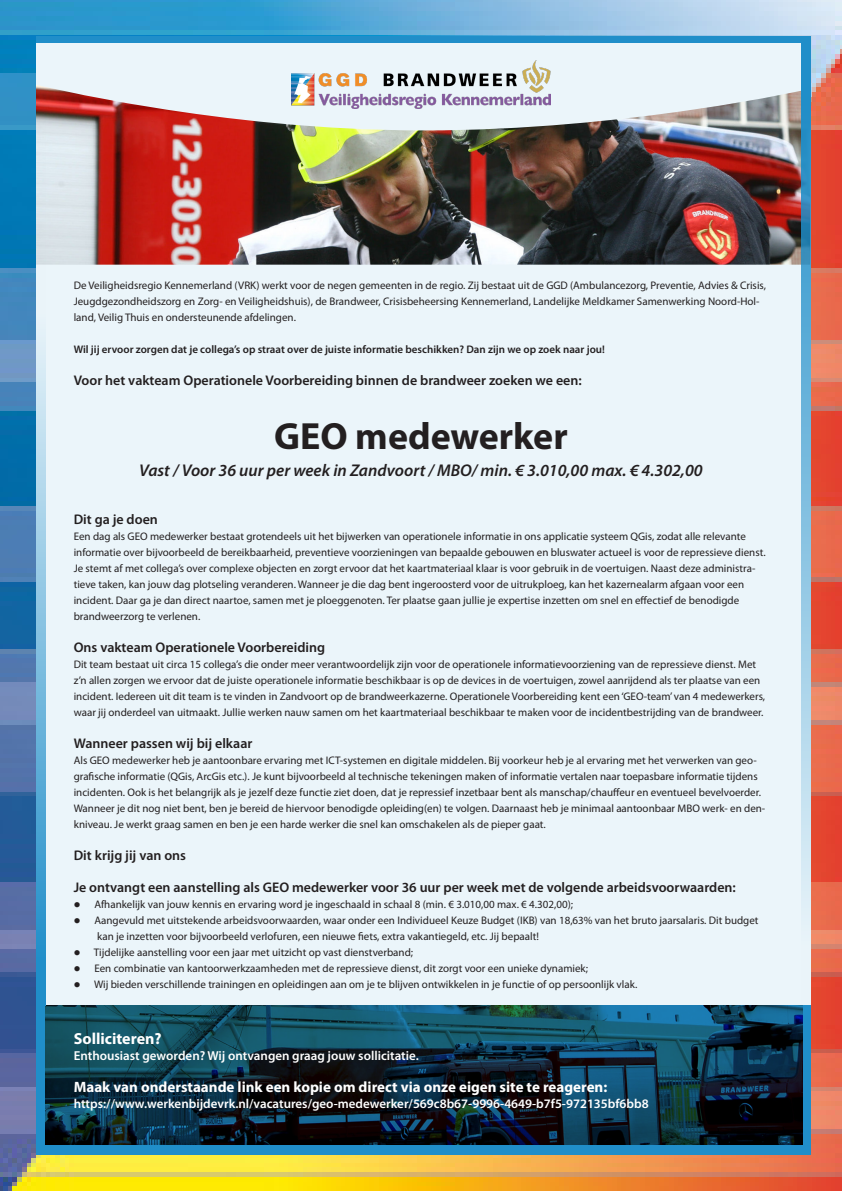
<style>
.page{position:relative;width:842px;height:1191px;background:#fff}
.page>*{position:absolute;margin:0;border:0;box-sizing:border-box;transform-origin:0 0}
.t1{font:700 38px "Myriad Pro";color:#231f20}
.t2{font:italic 600 17px "Myriad Pro";color:#231f20}
.t3{font:700 16px "Myriad Pro";color:#fff}
.t4{font:700 15px "Myriad Pro";color:#fff}
.t5{font:600 14px "Myriad Pro";color:#231f20}
.t6{font:600 13px "Myriad Pro";color:#fff}
.t7{font:11px/16px "Myriad Pro";color:#231f20}
.t8{font:600 11px "Myriad Pro";color:#231f20}
</style>
<div class="page">
<img style="left:0;top:0;width:842px;height:1191px">
<div style="left:36px;top:43px;width:774px;height:1111px;background:#ebf5fa"></div>
<img style="left:292px;top:60px;width:258px;height:25px">
<img style="left:36px;top:85px;width:765px;height:180px">
<div style="left:36px;top:1005px;width:774px;height:150px;background:#208ec9"></div>
<img style="left:45px;top:1005px;width:756px;height:139px">
<svg style="left:36px;top:99px;width:9px;height:906px"></svg>
<svg style="left:801px;top:43px;width:9px;height:1148px"></svg>
<div style="left:36px;top:36px;width:774px;height:7px;background:#208ec9"></div>
<p class="t7" style="left:74px;top:277px;width:694px">De Veiligheidsregio Kennemerland (VRK) werkt voor de negen gemeenten in de regio. Zij bestaat uit de GGD (Ambulancezorg, Preventie, Advies &amp; Crisis,<br>Jeugdgezondheidszorg en Zorg- en Veiligheidshuis), de Brandweer, Crisisbeheersing Kennemerland, Landelijke Meldkamer Samenwerking Noord-Hol&shy;land, Veilig Thuis en ondersteunende afdelingen.</p>
<p class="t8" style="left:74px;top:342px;width:533px">Wil jij ervoor zorgen dat je collega’s op straat over de juiste informatie beschikken? Dan zijn we op zoek naar jou!</p>
<p class="t5" style="left:74px;top:371px;width:509px">Voor het vakteam Operationele Voorbereiding binnen de brandweer zoeken we een:</p>
<p class="t1" style="left:274px;top:411px;width:295px">GEO medewerker</p>
<p class="t2" style="left:139px;top:459px;width:565px">Vast / Voor 36 uur per week in Zandvoort / MBO/ min. € 3.010,00 max. € 4.302,00</p>
<p class="t5" style="left:74px;top:510px;width:86px">Dit ga je doen</p>
<p class="t7" style="left:74px;top:528px;width:693px">Een dag als GEO medewerker bestaat grotendeels uit het bijwerken van operationele informatie in ons applicatie systeem QGis, zodat alle relevante informatie over bijvoorbeeld de bereikbaarheid, preventieve voorzieningen van bepaalde gebouwen en bluswater actueel is voor de repressieve dienst.<br>Je stemt af met collega’s over complexe objecten en zorgt ervoor dat het kaartmateriaal klaar is voor gebruik in de voertuigen. Naast deze administra&shy;tieve taken, kan jouw dag plotseling veranderen. Wanneer je die dag bent ingeroosterd voor de uitrukploeg, kan het kazernealarm afgaan voor een incident. Daar ga je dan direct naartoe, samen met je ploeggenoten. Ter plaatse gaan jullie je expertise inzetten om snel en effectief de benodigde brandweerzorg te verlenen.</p>
<p class="t5" style="left:74px;top:638px;width:253px">Ons vakteam Operationele Voorbereiding</p>
<p class="t7" style="left:74px;top:656px;width:693px">Dit team bestaat uit circa 15 collega’s die onder meer verantwoordelijk zijn voor de operationele informatievoorziening van de repressieve dienst. Met z’n allen zorgen we ervoor dat de juiste operationele informatie beschikbaar is op de devices in de voertuigen, zowel aanrijdend als ter plaatse van een incident. Iedereen uit dit team is te vinden in Zandvoort op de brandweerkazerne. Operationele Voorbereiding kent een ‘GEO-team’ van 4 medewerkers, waar jij onderdeel van uitmaakt. Jullie werken nauw samen om het kaartmateriaal beschikbaar te maken voor de incidentbestrijding van de brandweer.</p>
<p class="t5" style="left:74px;top:734px;width:180px">Wanneer passen wij bij elkaar</p>
<p class="t7" style="left:74px;top:752px;width:693px">Als GEO medewerker heb je aantoonbare ervaring met ICT-systemen en digitale middelen. Bij voorkeur heb je al ervaring met het verwerken van geo&shy;grafische informatie (QGis, ArcGis etc.). Je kunt bijvoorbeeld al technische tekeningen maken of informatie vertalen naar toepasbare informatie tijdens incidenten. Ook is het belangrijk als je jezelf deze functie ziet doen, dat je repressief inzetbaar bent als manschap/chauffeur en eventueel bevelvoerder.<br>Wanneer je dit nog niet bent, ben je bereid de hiervoor benodigde opleiding(en) te volgen. Daarnaast heb je minimaal aantoonbaar MBO werk- en den&shy;kniveau. Je werkt graag samen en ben je een harde werker die snel kan omschakelen als de pieper gaat.</p>
<p class="t5" style="left:74px;top:846px;width:114px">Dit krijg jij van ons</p>
<p class="t5" style="left:74px;top:878px;width:664px">Je ontvangt een aanstelling als GEO medewerker voor 36 uur per week met de volgende arbeidsvoorwaarden:</p>
<p class="t7" style="left:74px;top:896px;width:501px">● Afhankelijk van jouw kennis en ervaring word je ingeschaald in schaal 8 (min. € 3.010,00 max. € 4.302,00);</p>
<p class="t7" style="left:97px;top:912px;width:663px;text-indent:-23px">● Aangevuld met uitstekende arbeidsvoorwaarden, waar onder een Individueel Keuze Budget (IKB) van 18,63% van het bruto jaarsalaris. Dit budget kan je inzetten voor bijvoorbeeld verlofuren, een nieuwe fiets, extra vakantiegeld, etc. Jij bepaalt!</p>
<p class="t7" style="left:74px;top:944px;width:341px">● Tijdelijke aanstelling voor een jaar met uitzicht op vast dienstverband;</p>
<p class="t7" style="left:74px;top:960px;width:516px">● Een combinatie van kantoorwerkzaamheden met de repressieve dienst, dit zorgt voor een unieke dynamiek;</p>
<p class="t7" style="left:74px;top:976px;width:565px">● Wij bieden verschillende trainingen en opleidingen aan om je te blijven ontwikkelen in je functie of op persoonlijk vlak.</p>
<p class="t3" style="left:74px;top:1028px;width:89px">Solliciteren?</p>
<p class="t6" style="left:74px;top:1047px;width:347px">Enthousiast geworden? Wij ontvangen graag jouw sollicitatie.</p>
<p class="t4" style="left:74px;top:1077px;width:535px">Maak van onderstaande link een kopie om direct via onze eigen site te reageren:</p>
<p class="t6" style="left:74px;top:1095px;width:577px">https://www.werkenbijdevrk.nl/vacatures/geo-medewerker/569c8b67-9996-4649-b7f5-972135bf6bb8</p>
</div>
